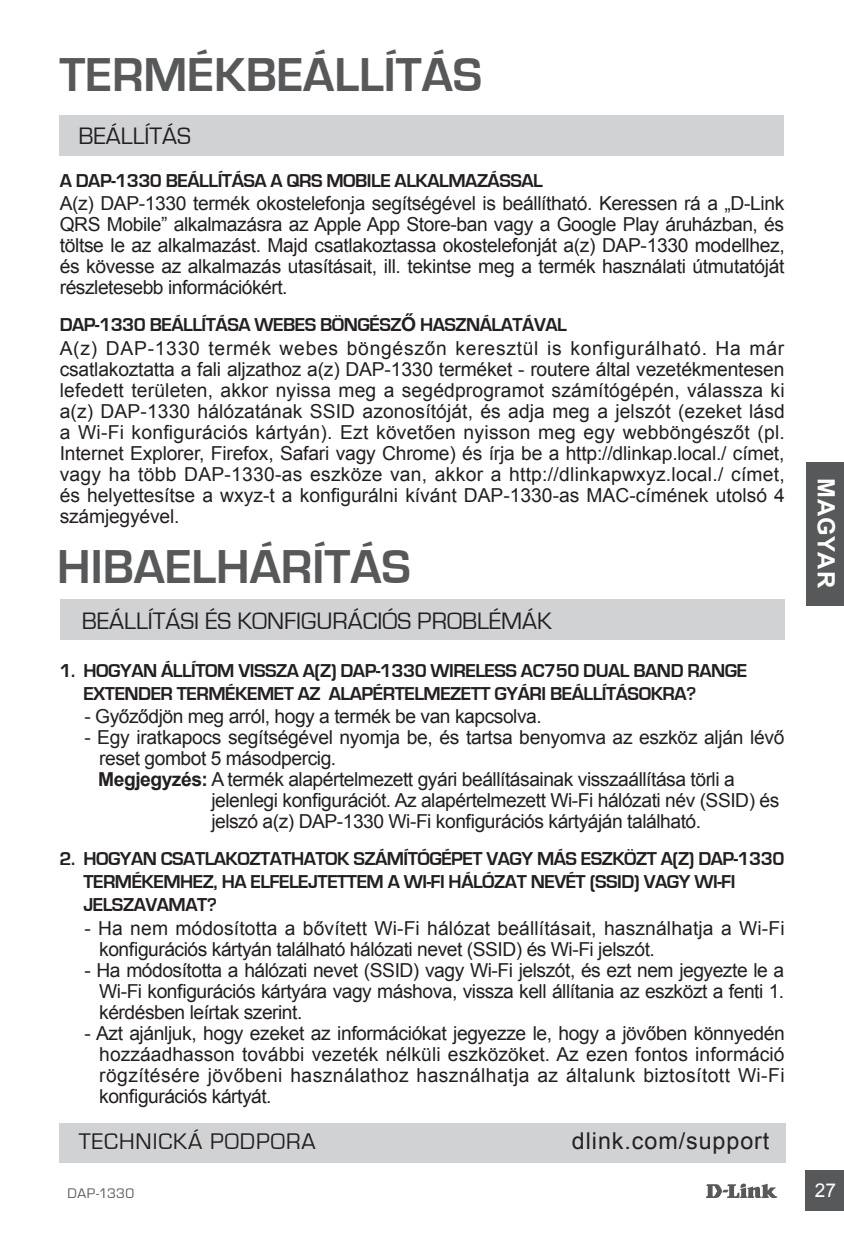
<style>
.page{position:relative;width:844px;height:1241px;background:#fff}
.page>*{position:absolute;margin:0;border:0;box-sizing:border-box;transform-origin:0 0}
.t1{font:700 49px "Eurostile";color:#57585a}
.t2{font:24.5px "Eurostile";color:#231f20}
.t3{font:700 23.8px "Arial";letter-spacing:.03em;color:#fff}
.t4{font:23.45px "Arial";letter-spacing:.04em;color:#231f20}
.t5{font:23.45px "Eurostile";letter-spacing:.04em;color:#231f20}
.t6{font:19.25px/21px "Arial";letter-spacing:-.025em;color:#231f20;text-align:justify}
.t7{font:700 19.25px/23.1px "Eurostile";letter-spacing:-.025em;color:#231f20}
.t8{font:19.25px/21px "Arial";letter-spacing:.005em;color:#231f20}
.t9{font:18.9px "Arial";color:#fff}
.t10{font:14.35px "Eurostile";letter-spacing:.03em;color:#57585a}
.s1{font-family:"Arial"}
.s2{font-weight:700}
</style>
<div class="page">
<svg style="left:706px;top:1183px;width:71px;height:14px"></svg>
<div style="left:804px;top:1170px;width:39px;height:40px;background:#57585a"></div>
<div style="left:806px;top:462px;width:37px;height:143px;background:#57585a"></div>
<div style="left:60px;top:116px;width:724px;height:40px;background:#d1d2d4"></div>
<div style="left:60px;top:599px;width:724px;height:40px;background:#d1d2d4"></div>
<div style="left:60px;top:1122px;width:725px;height:40px;background:#d1d2d4"></div>
<h1 class="t1" style="left:60px;top:48px;width:424px">TERMÉKBEÁLLÍTÁS</h1>
<p class="t2" style="left:79px;top:122px;width:114px">BEÁLLÍTÁS</p>
<p class="t7" style="left:60px;top:169px;width:484px">A DAP-1330 BEÁLLÍTÁSA A QRS MOBILE ALKALMAZÁSSAL</p>
<p class="t6" style="left:60px;top:193px;width:726px">A(z) DAP-1330 termék okostelefonja segítségével is beállítható. Keressen rá a „D-Link QRS Mobile” alkalmazásra az Apple App Store-ban vagy a Google Play áruházban, és töltse le az alkalmazást. Majd csatlakoztassa okostelefonját a(z) DAP-1330 modellhez, és kövesse az alkalmazás utasításait, ill. tekintse meg a termék használati útmutatóját részletesebb információkért.</p>
<p class="t7" style="left:60px;top:313px;width:508px">DAP-1330 BEÁLLÍTÁSA WEBES BÖNGÉSZ<span class="s1">Ő</span> HASZNÁLATÁVAL</p>
<p class="t6" style="left:60px;top:337px;width:726px">A(z) DAP-1330 termék webes böngészőn keresztül is konfigurálható. Ha már csatlakoztatta a fali aljzathoz a(z) DAP-1330 terméket - routere által vezetékmentesen lefedett területen, akkor nyissa meg a segédprogramot számítógépén, válassza ki a(z) DAP-1330 hálózatának SSID azonosítóját, és adja meg a jelszót (ezeket lásd a Wi-Fi konfigurációs kártyán). Ezt követően nyisson meg egy webböngészőt (pl.<br>Internet Explorer, Firefox, Safari vagy Chrome) és írja be a http://dlinkap.local./ címet, vagy ha több DAP-1330-as eszköze van, akkor a http://dlinkapwxyz.local./ címet, és helyettesítse a wxyz-t a konfigurálni kívánt DAP-1330-as MAC-címének utolsó 4 számjegyével.</p>
<h1 class="t1" style="left:57px;top:540px;width:355px">HIBAELHÁRÍTÁS</h1>
<p class="t2" style="left:82px;top:607px;width:471px">BEÁLLÍTÁSI ÉS KONFIGURÁCIÓS PROBLÉMÁK</p>
<p class="t7" style="left:83px;top:659px;width:665px;text-indent:-24px">1. HOGYAN ÁLLÍTOM VISSZA A(Z) DAP-1330 WIRELESS AC750 DUAL BAND RANGE<br>EXTENDER TERMÉKEMET AZ ALAPÉRTELMEZETT GYÁRI BEÁLLÍTÁSOKRA?</p>
<p class="t6" style="left:84px;top:706px;width:459px">- Győződjön meg arról, hogy a termék be van kapcsolva.</p>
<p class="t6" style="left:84px;top:727px;width:701px">- Egy iratkapocs segítségével nyomja be, és tartsa benyomva az eszköz alján lévő</p>
<p class="t6" style="left:99px;top:748px;width:238px">reset gombot 5 másodpercig.</p>
<p class="t6" style="left:98px;top:769px;width:637px"><span class="s2">Megjegyzés:</span> A termék alapértelmezett gyári beállításainak visszaállítása törli a</p>
<p class="t6" style="left:211px;top:790px;width:569px">jelenlegi konfigurációt. Az alapértelmezett Wi-Fi hálózati név (SSID) és</p>
<p class="t6" style="left:211px;top:811px;width:491px">jelszó a(z) DAP-1330 Wi-Fi konfigurációs kártyáján található.</p>
<p class="t7" style="left:83px;top:847px;width:702px;text-indent:-24px">2. HOGYAN CSATLAKOZTATHATOK SZÁMÍTÓGÉPET VAGY MÁS ESZKÖZT A(Z) DAP-1330<br>TERMÉKEMHEZ, HA ELFELEJTETTEM A WI-FI HÁLÓZAT NEVÉT (SSID) VAGY WI-FI<br>JELSZAVAMAT?</p>
<p class="t8" style="left:99px;top:917px;width:686px;text-indent:-15px">- Ha nem módosította a bővített Wi-Fi hálózat beállításait, használhatja a Wi-Fi konfigurációs kártyán található hálózati nevet (SSID) és Wi-Fi jelszót.</p>
<p class="t6" style="left:99px;top:959px;width:686px;text-indent:-15px">- Ha módosította a hálózati nevet (SSID) vagy Wi-Fi jelszót, és ezt nem jegyezte le a Wi-Fi konfigurációs kártyára vagy máshova, vissza kell állítania az eszközt a fenti 1. kérdésben leírtak szerint.</p>
<p class="t6" style="left:99px;top:1022px;width:686px;text-indent:-15px">- Azt ajánljuk, hogy ezeket az információkat jegyezze le, hogy a jövőben könnyedén hozzáadhasson további vezeték nélküli eszközöket. Az ezen fontos információ rögzítésére jövőbeni használathoz használhatja az általunk biztosított Wi-Fi konfigurációs kártyát.</p>
<p class="t5" style="left:79px;top:1128px;width:238px">TECHNICKÁ PODPORA</p>
<p class="t4" style="left:572px;top:1124px;width:199px">dlink.com/support</p>
<p class="t3" style="left:841px;top:477px;width:112px;rotate:90deg">MAGYAR</p>
<p class="t10" style="left:67px;top:1185px;width:68px">DAP-1330</p>
<p class="t9" style="left:814px;top:1177px;width:23px">27</p>
</div>
